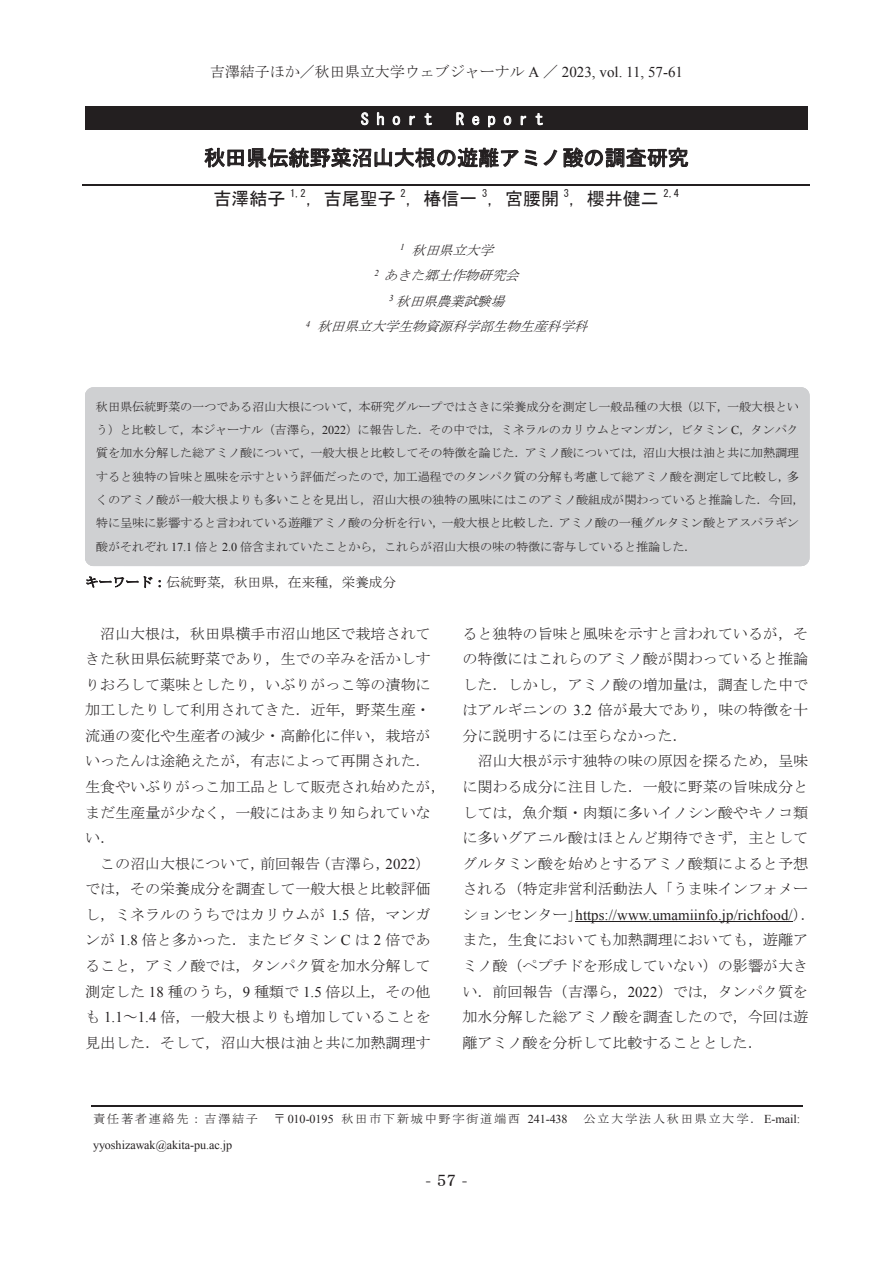
<style>
.page{position:relative;width:893px;height:1263px;background:#fff}
.page>*{position:absolute;margin:0;border:0;box-sizing:border-box;transform-origin:0 0}
.t1{font:21px "MS Gothic";letter-spacing:-.01em;color:#231f20}
.t2{font:18px "MS Gothic";color:#231f20}
.t3{font:16.95px "DFHS Mincho Std W5";color:#231f20}
.t4{font:15.9px "MS Gothic";letter-spacing:.5em;color:#fff}
.t5{font:15px/25.5px "MS Mincho";letter-spacing:-.01em;color:#231f20;text-align:justify}
.t6{font:15px "Times New Roman";letter-spacing:.01em;color:#231f20}
.t7{font:italic 13.5px/25.5px "MS Mincho";color:#231f20;text-align:center}
.t8{font:13.5px "MS Mincho";letter-spacing:-.015em;color:#231f20}
.t9{font:12px/23.4px "MS Mincho";letter-spacing:-.015em;color:#231f20}
.t10{font:12px "Times New Roman";letter-spacing:-.01em;color:#231f20}
.t11{font:12px "MS Mincho";letter-spacing:.13em;color:#231f20}
.s1{font-family:"Times New Roman"}
.s2{font-family:"Times New Roman";font-size:13.5px}
.s3{font-family:"MS Mincho"}
</style>
<div class="page">
<div style="left:85px;top:387px;width:725px;height:179px;background:#cfd0d2"></div>
<div style="left:85px;top:106px;width:723px;height:23px;background:#231f20"></div>
<svg style="left:361px;top:112px;width:7px;height:13px"></svg>
<svg style="left:377px;top:112px;width:7px;height:13px"></svg>
<svg style="left:393px;top:116px;width:7px;height:9px"></svg>
<svg style="left:410px;top:116px;width:5px;height:9px"></svg>
<svg style="left:425px;top:113px;width:7px;height:12px"></svg>
<svg style="left:456px;top:112px;width:8px;height:13px"></svg>
<svg style="left:472px;top:116px;width:7px;height:9px"></svg>
<svg style="left:488px;top:116px;width:7px;height:11px"></svg>
<svg style="left:504px;top:116px;width:7px;height:9px"></svg>
<svg style="left:521px;top:116px;width:5px;height:9px"></svg>
<svg style="left:536px;top:113px;width:7px;height:12px"></svg>
<svg style="left:204px;top:148px;width:333px;height:20px"></svg>
<svg style="left:543px;top:149px;width:14px;height:17px"></svg>
<svg style="left:563px;top:147px;width:125px;height:21px"></svg>
<hr style="left:83px;top:185px;width:727px;height:1px;background:#231f20">
<svg style="left:86px;top:576px;width:66px;height:12px"></svg>
<hr style="left:576px;top:921px;width:217px;height:1px;background:#231f20">
<hr style="left:91px;top:1105px;width:711px;height:1px;background:#231f20">
<p class="t5" style="left:210px;top:59px;width:475px">吉澤結子ほか／秋田県立大学ウェブジャーナル <span class="s1">A</span> ／ <span class="s1">2023, vol. 11, 57-61</span></p>
<p class="t5" style="left:250px;top:61px;width:394px">吉澤結子ら秋田県立大学ウェブジャーナル <span class="s1">/</span><span class="s2">2023, vol. X, 0-0.</span></p>
<p class="t4" style="left:361px;top:111px;width:73px">Short</p>
<p class="t4" style="left:456px;top:111px;width:89px">Report</p>
<h1 class="t1" style="left:204px;top:147px;width:486px">秋田県伝統野菜沼山大根の遊離アミノ酸の調査研究</h1>
<p class="t2" style="left:214px;top:189px;width:467px">吉澤結子 <sup>1,2</sup>，吉尾聖子 <sup>2</sup>，椿信一 <sup>3</sup>，宮腰開 <sup>3</sup>，櫻井健二 <sup>2,4</sup></p>
<p class="t7" style="left:306px;top:237px;width:288px"><sup>1</sup> 秋田県立大学<br><sup>2</sup> あきた郷土作物研究会<br><sup>3</sup> 秋田県農業試験場<br><sup>4</sup> 秋田県立大学生物資源科学部生物生産科学科</p>
<p class="t9" style="left:96px;top:394px;width:710px">秋田県伝統野菜の一つである沼山大根について，本研究グループではさきに栄養成分を測定し一般品種の大根（以下，一般大根という）と比較して，本ジャーナル（吉澤ら，<span class="s1">2022</span>）に報告した．その中では，ミネラルのカリウムとマンガン，ビタミン <span class="s1">C</span>，タンパク質を加水分解した総アミノ酸について，一般大根と比較してその特徴を論じた．アミノ酸については，沼山大根は油と共に加熱調理すると独特の旨味と風味を示すという評価だったので，加工過程でのタンパク質の分解も考慮して総アミノ酸を測定して比較し，多くのアミノ酸が一般大根よりも多いことを見出し，沼山大根の独特の風味にはこのアミノ酸組成が関わっていると推論した．今回，特に呈味に影響すると言われている遊離アミノ酸の分析を行い，一般大根と比較した．アミノ酸の一種グルタミン酸とアスパラギン酸がそれぞれ <span class="s1">17.1</span> 倍と <span class="s1">2.0</span> 倍含まれていたことから，これらが沼山大根の味の特徴に寄与していると推論した．</p>
<p class="t8" style="left:85px;top:575px;width:313px">キーワード：伝統野菜，秋田県，在来種，栄養成分</p>
<p class="t5" style="left:85px;top:620px;width:362px;text-align:left;text-indent:15px">沼山大根は，秋田県横手市沼山地区で栽培されてきた秋田県伝統野菜であり，生での辛みを活かしすりおろして薬味としたり，いぶりがっこ等の漬物に加工したりして利用されてきた．近年，野菜生産・流通の変化や生産者の減少・高齢化に伴い，栽培がいったんは途絶えたが，有志によって再開された．生食やいぶりがっこ加工品として販売され始めたが，まだ生産量が少なく，一般にはあまり知られていない．</p>
<p class="t5" style="left:85px;top:851px;width:347px;text-indent:15px">この沼山大根について，前回報告（吉澤ら，<span class="s1">2022</span>）では，その栄養成分を調査して一般大根と比較評価し，ミネラルのうちではカリウムが <span class="s1">1.5</span> 倍，マンガンが <span class="s1">1.8</span> 倍と多かった．またビタミン <span class="s1">C</span> は <span class="s1">2</span> 倍であること，アミノ酸では，タンパク質を加水分解して測定した <span class="s1">18</span> 種のうち，<span class="s1">9</span> 種類で <span class="s1">1.5</span> 倍以上，その他も <span class="s1">1.1</span>～<span class="s1">1.4</span> 倍，一般大根よりも増加していることを見出した．そして，沼山大根は油と共に加熱調理す</p>
<p class="t5" style="left:462px;top:620px;width:347px">ると独特の旨味と風味を示すと言われているが，その特徴にはこれらのアミノ酸が関わっていると推論した．しかし，アミノ酸の増加量は，調査した中ではアルギニンの <span class="s1">3.2</span> 倍が最大であり，味の特徴を十分に説明するには至らなかった．</p>
<p class="t5" style="left:462px;top:748px;width:347px;text-indent:15px">沼山大根が示す独特の味の原因を探るため，呈味に関わる成分に注目した．一般に野菜の旨味成分としては，魚介類・肉類に多いイノシン酸やキノコ類に多いグアニル酸はほとんど期待できず，主としてグルタミン酸を始めとするアミノ酸類によると予想される（特定非営利活動法人「うま味インフォメー</p>
<p class="t6" style="left:462px;top:905px;width:355px"><span class="s3">ションセンター」</span>https://www.umamiinfo.jp/richfood/<span class="s3">）．</span></p>
<p class="t5" style="left:462px;top:927px;width:347px">また，生食においても加熱調理においても，遊離アミノ酸（ペプチドを形成していない）の影響が大きい．前回報告（吉澤ら，<span class="s1">2022</span>）では，タンパク質を加水分解した総アミノ酸を調査したので，今回は遊離アミノ酸を分析して比較することとした．</p>
<p class="t11" style="left:93px;top:1113px;width:166px">責任著者連絡先：吉澤結子</p>
<p class="t10" style="left:274px;top:1111px;width:296px"><span class="s3">〒</span>010-0195 <span class="s3">秋田市下新城中野字街道端西</span> 241-438</p>
<p class="t11" style="left:583px;top:1113px;width:218px">公立大学法人秋田県立大学．<span class="s1">E-mail:</span></p>
<p class="t10" style="left:93px;top:1137px;width:141px">yyoshizawak@akita-pu.ac.jp</p>
<p class="t3" style="left:425px;top:1170px;width:44px">- 57 -</p>
</div>
